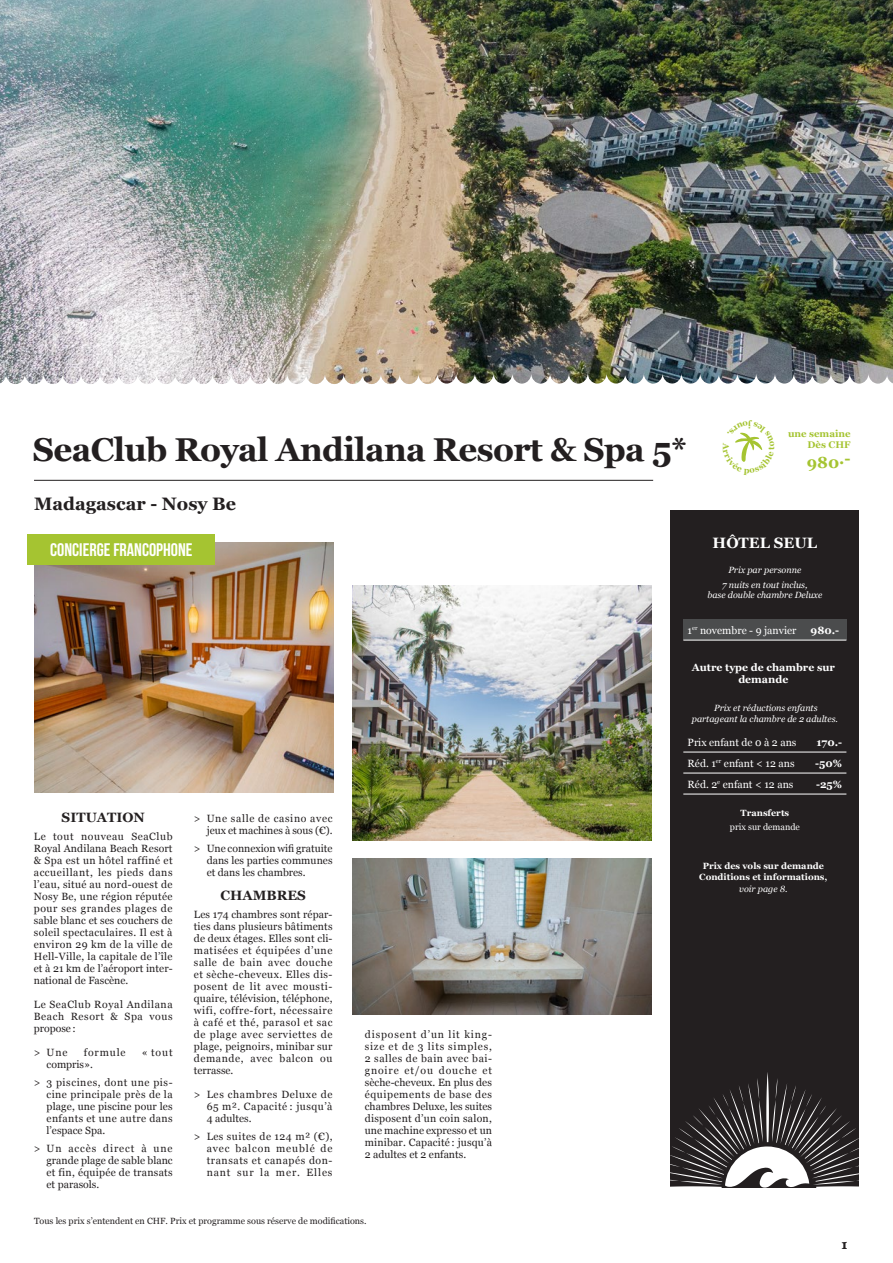
<style>
.page{position:relative;width:893px;height:1263px;background:#fff}
.page>*{position:absolute;margin:0;border:0;box-sizing:border-box;transform-origin:0 0}
.t1{font:700 33px "Georgia";letter-spacing:-.02em;color:#231f20}
.t2{font:700 18.15px "Bebas Neue";color:#fff}
.t3{font:700 18px "Georgia";color:#231f20}
.t4{font:700 16.05px "Georgia";color:#a5c431}
.t5{font:700 15px "Georgia";color:#fff}
.t6{font:700 13.5px "Georgia";color:#231f20}
.t7{font:13.05px "Young Serif";color:#231f20}
.t8{font:10.5px/12px "Georgia";letter-spacing:.02em;color:#231f20;text-align:justify}
.t9{font:10.5px "Georgia";color:#fff}
.t10{font:700 10.5px/11.7px "Georgia";color:#fff;text-align:center}
.t11{font:10.5px/12px "Georgia";letter-spacing:.06em;color:#231f20;text-align:right}
.t12{font:10.5px/18px "Georgia";letter-spacing:.055em;color:#231f20}
.t13{font:10.5px "Georgia";letter-spacing:.08em;color:#231f20}
.t14{font:700 9.6px/11.6px "Georgia";color:#a5c431;text-align:right}
.t15{font:italic 9px/15px "Georgia";color:#fff;text-align:center}
.t16{font:9px "Georgia";color:#231f20}
.t17{font:700 9px/11.7px "Georgia";color:#fff;text-align:center}
.t18{font:9px "Georgia";color:#fff}
</style>
<div class="page">
<hr style="left:34px;top:480px;width:619px;height:1px;background:#231f20">
<div style="left:671px;top:510px;width:188px;height:677px;background:#231f20"></div>
<svg style="left:671px;top:1072px;width:188px;height:115px"></svg>
<img style="left:34px;top:542px;width:299px;height:250px">
<img style="left:352px;top:586px;width:300px;height:254px">
<img style="left:352px;top:858px;width:300px;height:156px">
<div style="left:28px;top:534px;width:187px;height:30px;background:#a5c431"></div>
<img style="left:465px;top:0;width:428px;height:384px">
<img style="left:0;top:0;width:465px;height:384px">
<div style="left:683px;top:620px;width:163px;height:20px;background:#4b4c4d"></div>
<hr style="left:683px;top:640px;width:163px;height:1px;background:#fff">
<hr style="left:683px;top:752px;width:163px;height:1px;background:#fff">
<hr style="left:683px;top:773px;width:163px;height:1px;background:#fff">
<hr style="left:683px;top:794px;width:163px;height:1px;background:#fff">
<svg style="left:735px;top:432px;width:28px;height:30px"></svg>
<h1 class="t1" style="left:33px;top:425px;width:656px">SeaClub Royal Andilana Resort &amp; Spa 5*</h1>
<p class="t14" style="left:788px;top:427px;width:64px">une semaine<br>Dès CHF</p>
<h3 class="t4" style="left:807px;top:450px;width:45px">980.-</h3>
<h3 class="t3" style="left:34px;top:490px;width:204px">Madagascar - Nosy Be</h3>
<h2 class="t2" style="left:50px;top:540px;width:144px">CONCIERGE FRANCOPHONE</h2>
<p class="t6" style="left:62px;top:807px;width:85px">SITUATION</p>
<p class="t8" style="left:34px;top:830px;width:140px">Le tout nouveau SeaClub Royal Andilana Beach Resort &amp; Spa est un hôtel raffiné et accueillant, les pieds dans l’eau, situé au nord-ouest de Nosy Be, une région réputée pour ses grandes plages de sable blanc et ses couchers de soleil spectaculaires. Il est à environ 29 km de la ville de Hell-Ville, la capitale de l’île et à 21 km de l’aéroport inter&shy;national de Fascène.</p>
<p class="t8" style="left:34px;top:998px;width:140px">Le SeaClub Royal Andilana Beach Resort &amp; Spa vous propose :</p>
<p class="t8" style="left:34px;top:1046px;width:35px">&gt; Une</p>
<p class="t13" style="left:84px;top:1045px;width:43px">formule</p>
<p class="t8" style="left:142px;top:1046px;width:32px">« tout</p>
<p class="t12" style="left:34px;top:1055px;width:140px;text-indent:13px">compris».<br>&gt; 3 piscines, dont une pis-</p>
<p class="t8" style="left:47px;top:1088px;width:128px">cine principale près de la plage, une piscine pour les enfants et une autre dans l’espace Spa.</p>
<p class="t8" style="left:47px;top:1142px;width:128px;text-indent:-13px">&gt; Un accès direct à une grande plage de sable blanc et fin, équipée de transats et parasols.</p>
<p class="t11" style="left:194px;top:812px;width:140px">&gt; Une salle de casino avec jeux et machines à sous (€).</p>
<p class="t8" style="left:207px;top:842px;width:127px;text-indent:-13px">&gt; Une connexion wifi gratuite dans les parties communes et dans les chambres.</p>
<p class="t6" style="left:220px;top:885px;width:87px">CHAMBRES</p>
<p class="t8" style="left:194px;top:908px;width:140px">Les 174 chambres sont répar&shy;ties dans plusieurs bâtiments de deux étages. Elles sont cli&shy;matisées et équipées d’une salle de bain avec douche et sèche-cheveux. Elles dis&shy;posent de lit avec mousti&shy;quaire, télévision, téléphone, wifi, coffre-fort, nécessaire à café et thé, parasol et sac de plage avec serviettes de plage, peignoirs, minibar sur demande, avec balcon ou terrasse.</p>
<p class="t8" style="left:207px;top:1088px;width:127px;text-indent:-13px">&gt; Les chambres Deluxe de 65 m². Capacité : jusqu’à 4 adultes.</p>
<p class="t8" style="left:207px;top:1130px;width:127px;text-indent:-13px">&gt; Les suites de 124 m² (€), avec balcon meublé de transats et canapés don&shy;nant sur la mer. Elles</p>
<p class="t8" style="left:365px;top:1028px;width:129px">disposent d’un lit king&shy;size et de 3 lits simples, 2 salles de bain avec bai&shy;gnoire et/ou douche et sèche-cheveux. En plus des équipements de base des chambres Deluxe, les suites disposent d’un coin salon, une machine expresso et un minibar. Capacité : jusqu’à 2 adultes et 2 enfants.</p>
<p class="t16" style="left:34px;top:1214px;width:334px">Tous les prix s’entendent en CHF. Prix et programme sous réserve de modifications.</p>
<h3 class="t5" style="left:713px;top:532px;width:106px">HÔTEL SEUL</h3>
<p class="t15" style="left:722px;top:562px;width:87px">Prix par personne<br>7 nuits en tout inclus,</p>
<p class="t15" style="left:707px;top:587px;width:116px">base double chambre Deluxe</p>
<p class="t9" style="left:688px;top:623px;width:110px">1<sup>er</sup> novembre - 9 janvier</p>
<p class="t10" style="left:811px;top:624px;width:30px">980.-</p>
<p class="t10" style="left:692px;top:661px;width:145px">Autre type de chambre sur demande</p>
<p class="t15" style="left:692px;top:702px;width:148px;line-height:10.8px">Prix et réductions enfants partageant la chambre de 2 adultes.</p>
<p class="t9" style="left:688px;top:735px;width:110px">Prix enfant de 0 à 2 ans</p>
<p class="t10" style="left:816px;top:736px;width:27px">170.-</p>
<p class="t9" style="left:688px;top:756px;width:109px">Réd. 1<sup>er</sup> enfant &lt; 12 ans</p>
<p class="t10" style="left:815px;top:757px;width:28px">-50%</p>
<p class="t9" style="left:688px;top:777px;width:107px">Réd. 2<sup>e</sup> enfant &lt; 12 ans</p>
<p class="t10" style="left:816px;top:778px;width:28px">-25%</p>
<p class="t17" style="left:741px;top:807px;width:50px">Transferts</p>
<p class="t18" style="left:730px;top:820px;width:71px">prix sur demande</p>
<p class="t17" style="left:699px;top:859px;width:130px">Prix des vols sur demande<br>Conditions et informations,</p>
<p class="t15" style="left:739px;top:881px;width:50px">voir page 8.</p>
<p class="t7" style="left:842px;top:1235px;width:7px">1</p>
</div>
